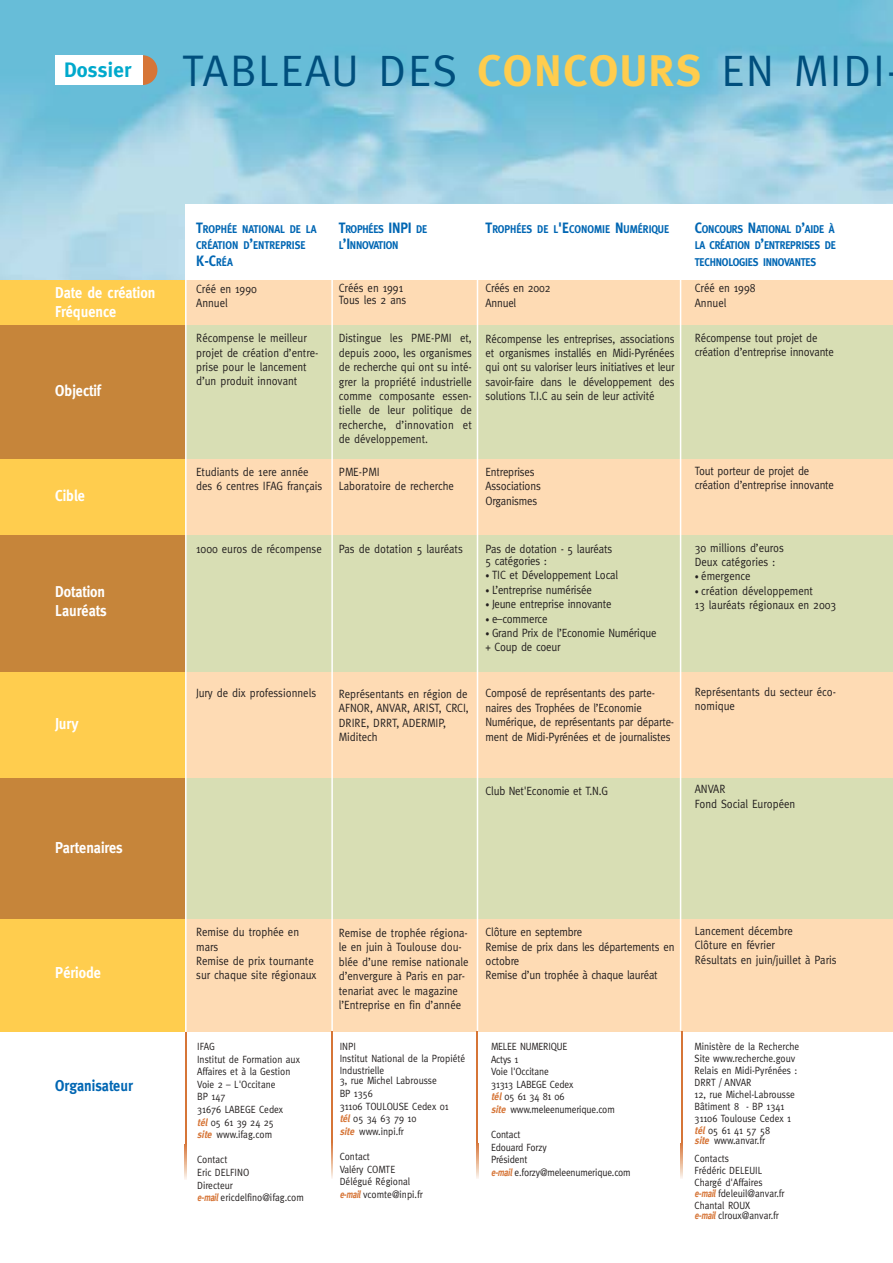
<style>
.page{position:relative;width:893px;height:1263px;background:#fff}
.page>*{position:absolute;margin:0;border:0;box-sizing:border-box;transform-origin:0 0}
.t1{font:44.25px "Meta Caps";letter-spacing:.045em;color:#004f7d}
.t2{font:700 21px "Meta";letter-spacing:.01em;color:#00a9cc}
.t3{font:700 15.75px/18.9px "Meta";color:#fff;scale:.9 1}
.t4{font:700 15.75px "Meta";color:#0066b3;scale:.9 1}
.t5{font:700 15px "Meta";color:#0066b3;scale:.9 1}
.t6{font:12px/14.4px "Meta";color:#231f1f;scale:.9 1}
.t7{font:700 11.25px/16.5px "Meta";letter-spacing:-.02em;color:#0066b3;scale:.9 1}
.t8{font:700 11.25px/16.5px "Meta";color:#0066b3;scale:.9 1}
.t9{font:10.5px/12.6px "Meta";color:#231f1f;scale:.9 1}
.s1{font-family:"Meta";font-weight:700;color:#ffcd4e}
.s2{font-size:15px}
.s3{font-size:11.25px}
.s4{font-size:9px}
.s5{font-weight:700;font-style:italic;color:#d67537}
</style>
<div class="page">
<div style="left:186px;top:918px;width:706px;height:114px;background:#fedbb4"></div>
<div style="left:0;top:899px;width:185px;height:132px;background:#ffcd4e"></div>
<div style="left:0;top:778px;width:185px;height:140px;background:#c6853a"></div>
<div style="left:186px;top:778px;width:706px;height:140px;background:#d8deb4"></div>
<img style="left:0;top:0;width:892px;height:281px">
<div style="left:186px;top:204px;width:706px;height:81px;background:#fff"></div>
<div style="left:186px;top:325px;width:706px;height:134px;background:#d8deb4"></div>
<div style="left:0;top:325px;width:185px;height:134px;background:#c6853a"></div>
<div style="left:186px;top:672px;width:706px;height:106px;background:#fedbb4"></div>
<div style="left:0;top:672px;width:185px;height:106px;background:#ffcd4e"></div>
<div style="left:0;top:281px;width:185px;height:44px;background:#ffcd4e"></div>
<div style="left:186px;top:281px;width:706px;height:44px;background:#fedbb4"></div>
<div style="left:186px;top:459px;width:706px;height:77px;background:#fedbb4"></div>
<div style="left:185px;top:536px;width:707px;height:136px;background:#d8deb4"></div>
<div style="left:0;top:459px;width:185px;height:77px;background:#ffcd4e"></div>
<div style="left:0;top:536px;width:185px;height:136px;background:#c6853a"></div>
<div style="left:128px;top:55px;width:29px;height:30px;background:#d67537;border-radius:50%"></div>
<div style="left:56px;top:55px;width:87px;height:30px;background:#fff"></div>
<hr style="left:185px;top:226px;width:1px;height:806px;background:#fff">
<hr style="left:185px;top:1032px;width:1px;height:113px;background:#d67537">
<svg style="left:185px;top:1145px;width:1px;height:35px"></svg>
<hr style="left:476px;top:223px;width:2px;height:808px;background:#fff">
<hr style="left:331px;top:222px;width:2px;height:810px;background:#fff">
<hr style="left:679px;top:222px;width:2px;height:809px;background:#fff">
<hr style="left:680px;top:1031px;width:2px;height:113px;background:#d67537">
<svg style="left:680px;top:1144px;width:2px;height:35px"></svg>
<hr style="left:476px;top:1031px;width:2px;height:113px;background:#d67537">
<svg style="left:476px;top:1144px;width:2px;height:35px"></svg>
<hr style="left:331px;top:1031px;width:1px;height:113px;background:#d67537">
<svg style="left:331px;top:1144px;width:1px;height:35px"></svg>
<h2 class="t2" style="left:64px;top:62px;width:69px">Dossier</h2>
<h1 class="t1" style="left:182px;top:45px;width:704px">TABLEAU DES <span class="s1">CONCOURS</span> EN MIDI</h1>
<h3 class="t3" style="left:55px;top:284px;width:113px">Date de création<br>Fréquence</h3>
<h3 class="t3" style="left:55px;top:383px;width:52px">Objectif</h3>
<h3 class="t3" style="left:55px;top:488px;width:35px">Cible</h3>
<h3 class="t3" style="left:55px;top:584px;width:59px">Dotation<br>Lauréats</h3>
<h3 class="t3" style="left:55px;top:716px;width:27px">Jury</h3>
<h3 class="t3" style="left:55px;top:840px;width:76px">Partenaires</h3>
<h3 class="t3" style="left:55px;top:965px;width:52px">Période</h3>
<h3 class="t4" style="left:55px;top:1080px;width:88px">Organisateur</h3>
<p class="t8" style="left:196px;top:222px;width:135px"><span class="s2">T</span>ROPHÉE NATIONAL DE LA<br>CRÉATION D<span class="s2">’</span>ENTREPRISE</p>
<p class="t5" style="left:196px;top:255px;width:42px">K-C<span class="s3">RÉA</span></p>
<p class="t6" style="left:196px;top:283px;width:69px">Créé en 1990<br>Annuel</p>
<p class="t6" style="left:196px;top:332px;width:137px">Récompense le meilleur projet de création d’entre&shy;prise pour le lancement d’un produit innovant</p>
<p class="t6" style="left:196px;top:466px;width:142px">Etudiants de 1ere année des 6 centres IFAG français</p>
<p class="t6" style="left:196px;top:543px;width:141px">1000 euros de récompense</p>
<p class="t6" style="left:196px;top:687px;width:135px">Jury de dix professionnels</p>
<p class="t7" style="left:339px;top:222px;width:100px"><span class="s2">T</span>ROPHÉES <span class="s2">INPI</span> DE<br>L<span class="s2">’I</span>NNOVATION</p>
<p class="t6" style="left:339px;top:283px;width:76px;line-height:12px">Créés en 1991<br>Tous les 2 ans</p>
<p class="t6" style="left:339px;top:332px;width:149px;text-align:justify">Distingue les PME-PMI et, depuis 2000, les organismes de recherche qui ont su inté&shy;grer la propriété industrielle comme composante essen&shy;tielle de leur politique de recherche, d’innovation et de développement.</p>
<p class="t6" style="left:339px;top:466px;width:129px">PME-PMI<br>Laboratoire de recherche</p>
<p class="t6" style="left:339px;top:543px;width:139px">Pas de dotation 5 lauréats</p>
<p class="t6" style="left:339px;top:688px;width:146px">Représentants en région de<br>AFNOR, ANVAR, ARIST, CRCI,<br>DRIRE, DRRT, ADERMIP,<br>Miditech</p>
<p class="t8" style="left:485px;top:222px;width:205px"><span class="s2">T</span>ROPHÉES DE L<span class="s2">'E</span>CONOMIE <span class="s2">N</span>UMÉRIQUE</p>
<p class="t6" style="left:485px;top:282px;width:74px">Créés en 2002<br>Annuel</p>
<p class="t6" style="left:485px;top:332px;width:211px;text-align:justify">Récompense les entreprises, associations et organismes installés en Midi-Pyrénées qui ont su valoriser leurs initiatives et leur savoir-faire dans le développement des solutions T.I.C au sein de leur activité</p>
<p class="t6" style="left:485px;top:466px;width:63px">Entreprises<br>Associations<br>Organismes</p>
<p class="t6" style="left:485px;top:544px;width:142px;line-height:12px">Pas de dotation - 5 lauréats<br>5 catégories :</p>
<p class="t6" style="left:485px;top:569px;width:149px"><span class="s4">•</span> TIC et Développement Local</p>
<p class="t6" style="left:485px;top:584px;width:119px"><span class="s4">•</span> L’entreprise numérisée</p>
<p class="t6" style="left:485px;top:598px;width:141px"><span class="s4">•</span> Jeune entreprise innovante</p>
<p class="t6" style="left:485px;top:613px;width:70px"><span class="s4">•</span> e–commerce</p>
<p class="t6" style="left:485px;top:627px;width:191px"><span class="s4">•</span> Grand Prix de l’Economie Numérique + Coup de coeur</p>
<p class="t6" style="left:485px;top:687px;width:211px">Composé de représentants des parte&shy;naires des Trophées de l’Economie Numérique, de représentants par départe&shy;ment de Midi-Pyrénées et de journalistes</p>
<p class="t7" style="left:694px;top:222px;width:158px;text-align:justify"><span class="s2">C</span>ONCOURS <span class="s2">N</span>ATIONAL D<span class="s2">’</span>AIDE À LA CRÉATION D<span class="s2">’</span>ENTREPRISES DE TECHNOLOGIES INNOVANTES</p>
<p class="t6" style="left:694px;top:282px;width:69px">Créé en 1998<br>Annuel</p>
<p class="t6" style="left:694px;top:332px;width:156px">Récompense tout projet de création d’entreprise innovante</p>
<p class="t6" style="left:694px;top:465px;width:156px">Tout porteur de projet de création d’entreprise innovante</p>
<p class="t6" style="left:694px;top:542px;width:101px">30 millions d’euros<br>Deux catégories :</p>
<p class="t6" style="left:694px;top:570px;width:63px"><span class="s4">•</span> émergence</p>
<p class="t6" style="left:694px;top:585px;width:159px"><span class="s4">•</span> création développement<br>13 lauréats régionaux en 2003</p>
<p class="t6" style="left:694px;top:686px;width:158px">Représentants du secteur éco&shy;nomique</p>
<p class="t6" style="left:485px;top:785px;width:137px">Club Net'Economie et T.N.G</p>
<p class="t6" style="left:694px;top:783px;width:113px">ANVAR<br>Fond Social Européen</p>
<p class="t6" style="left:196px;top:926px;width:135px">Remise du trophée en mars<br>Remise de prix tournante sur chaque site régionaux</p>
<p class="t9" style="left:197px;top:1041px;width:116px">IFAG<br>Institut de Formation aux<br>Affaires et à la Gestion<br>Voie 2 – L'Occitane<br>BP 147<br>31676 LABEGE Cedex<br><span class="s5">tél</span> 05 61 39 24 25<br><span class="s5">site</span> www.ifag.com</p>
<p class="t9" style="left:197px;top:1155px;width:120px">Contact<br>Eric DELFINO<br>Directeur<br><span class="s5">e-mail</span> ericdelfino@ifag.com</p>
<p class="t6" style="left:339px;top:927px;width:146px">Remise de trophée régiona&shy;le en juin à Toulouse dou&shy;blée d’une remise nationale d’envergure à Paris en par&shy;tenariat avec le magazine l’Entreprise en fin d’année</p>
<p class="t9" style="left:340px;top:1041px;width:141px;line-height:12px">INPI<br>Institut National de la Propiété<br>Industrielle</p>
<p class="t9" style="left:340px;top:1076px;width:122px">3, rue Michel Labrousse<br>BP 1356<br>31106 TOULOUSE Cedex 01 <span class="s5">tél</span> 05 34 63 79 10<br><span class="s5">site</span> www.inpi.fr</p>
<p class="t9" style="left:340px;top:1151px;width:94px">Contact<br>Valéry COMTE<br>Délégué Régional <span class="s5">e-mail</span> vcomte@inpi.fr</p>
<p class="t6" style="left:485px;top:926px;width:211px">Clôture en septembre<br>Remise de prix dans les départements en octobre<br>Remise d’un trophée à chaque lauréat</p>
<p class="t9" style="left:491px;top:1041px;width:139px">MELEE NUMERIQUE<br>Actys 1<br>Voie l'Occitane<br>31313 LABEGE Cedex<br><span class="s5">tél</span> 05 61 34 81 06<br><span class="s5">site</span> www.meleenumerique.com</p>
<p class="t9" style="left:491px;top:1129px;width:157px">Contact<br>Edouard Forzy<br>Président<br><span class="s5">e-mail</span> e.forzy@meleenumerique.com</p>
<p class="t6" style="left:694px;top:925px;width:159px">Lancement décembre<br>Clôture en février<br>Résultats en juin/juillet à Paris</p>
<p class="t9" style="left:694px;top:1041px;width:118px;line-height:12px">Ministère de la Recherche<br>Site www.recherche.gouv<br>Relais en Midi-Pyrénées :<br>DRRT / ANVAR<br>12, rue Michel-Labrousse<br>Bâtiment 8 - BP 1341<br>31106 Toulouse Cedex 1 <span class="s5">tél</span> 05 61 41 57 58</p>
<p class="t9" style="left:694px;top:1133px;width:80px;line-height:18px"><span class="s5">site</span> www.anvar.fr<br>Contacts</p>
<p class="t9" style="left:694px;top:1166px;width:77px;line-height:12px">Frédéric DELEUIL<br>Chargé d'Affaires</p>
<p class="t9" style="left:694px;top:1188px;width:101px;line-height:12px"><span class="s5">e-mail</span> fdeleuil@anvar.fr<br>Chantal ROUX</p>
<p class="t9" style="left:694px;top:1211px;width:95px"><span class="s5">e-mail</span> clroux@anvar.fr</p>
</div>
